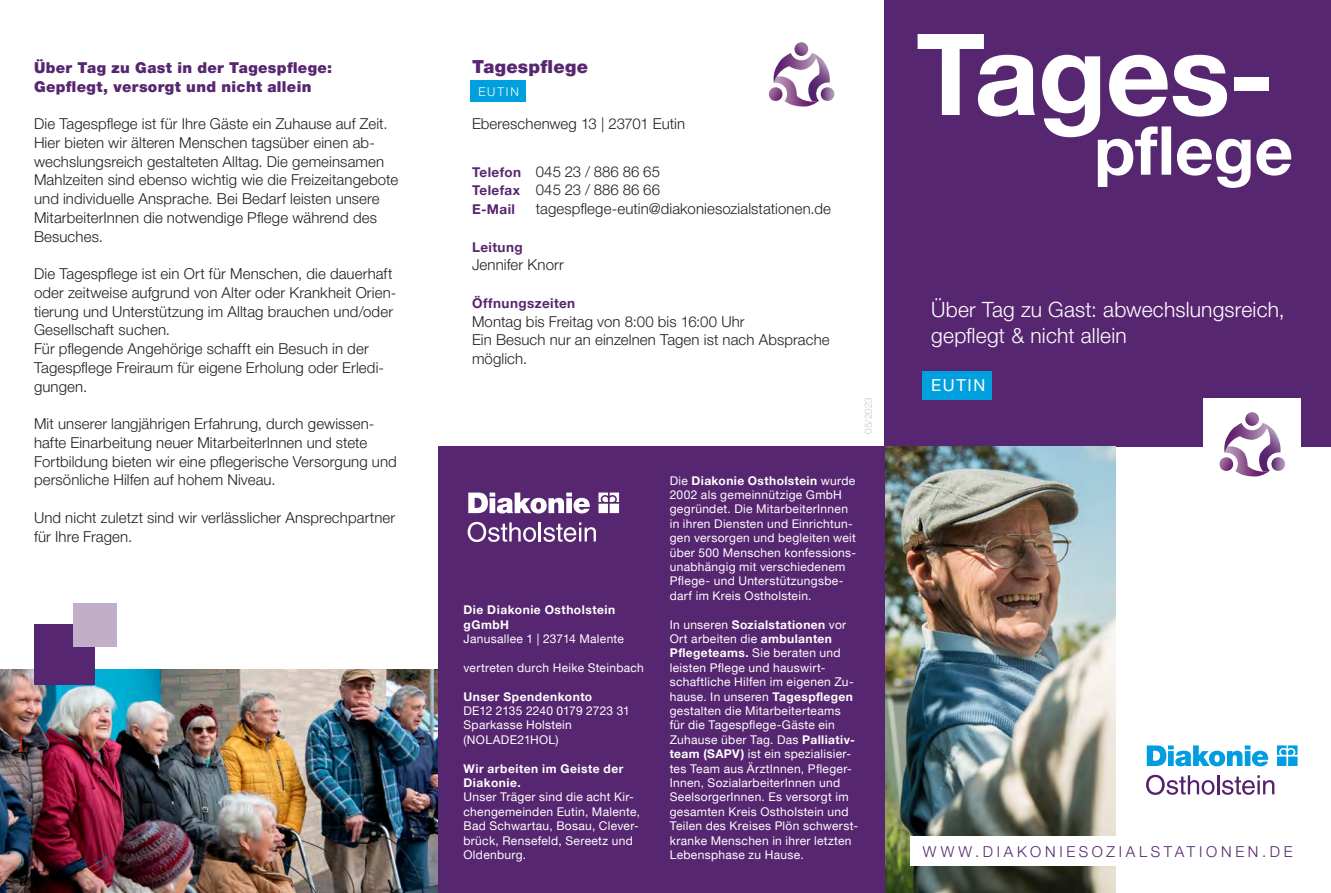
<style>
.page{position:relative;width:1331px;height:893px;background:#fff}
.page>*{position:absolute;margin:0;border:0;box-sizing:border-box;transform-origin:0 0}
.t1{font:700 113.4px "Helvetica Neue LT Pro";letter-spacing:-.015em;color:#fff}
.t2{font:700 67.5px "Helvetica Neue LT Pro";color:#fff}
.t3{font:300 21px/26.2px "Helvetica Neue LT Pro";letter-spacing:.01em;color:#fff}
.t4{font:900 18px "Helvetica Neue LT Pro";letter-spacing:.015em;color:#572670}
.t5{font:16.5px "Helvetica Neue LT Pro";letter-spacing:.1em;color:#fff}
.fließneu{font:300 15px/18.8px "Helvetica Neue LT Pro";letter-spacing:.01em;color:#1f201e}
.t6{font:900 15px "Helvetica Neue LT Pro";letter-spacing:.025em;color:#572670}
.t7{font:300 15px "Helvetica Neue LT Pro";letter-spacing:.25em;color:#572670}
.t8{font:700 13.5px "Helvetica Neue LT Pro";letter-spacing:.03em;color:#572670}
.Marginale-über-uns{font:12px/14.4px "Helvetica Neue LT Pro";letter-spacing:.025em;color:#fff}
.t9{font:700 12px/14.4px "Helvetica Neue LT Pro";letter-spacing:.045em;color:#fff}
.t10{font:300 12px "Helvetica Neue LT Pro";letter-spacing:.155em;color:#fff}
.t11{font:300 9.75px "Helvetica Neue LT Pro";letter-spacing:.015em;color:#c5c7c7}
.s1{font-weight:700;font-size:13.5px;color:#572670}
.s2{font-weight:700}
</style>
<div class="page">
<div style="left:884px;top:0;width:447px;height:446px;background:#572670"></div>
<img style="left:884px;top:446px;width:232px;height:447px">
<img style="left:0;top:670px;width:438px;height:223px">
<div style="left:910px;top:836px;width:393px;height:30px;background:#fff"></div>
<div style="left:34px;top:625px;width:61px;height:60px;background:#572670"></div>
<div style="left:73px;top:603px;width:43px;height:43px;background:#c1afc9"></div>
<div style="left:438px;top:446px;width:446px;height:447px;background:#572670"></div>
<svg style="left:468px;top:493px;width:151px;height:20px"></svg>
<svg style="left:468px;top:522px;width:128px;height:20px"></svg>
<div style="left:1203px;top:398px;width:98px;height:97px;background:#fff"></div>
<svg style="left:1245px;top:412px;width:14px;height:14px"></svg>
<svg style="left:1219px;top:423px;width:66px;height:54px"></svg>
<svg style="left:1146px;top:775px;width:128px;height:20px"></svg>
<svg style="left:1147px;top:745px;width:150px;height:21px"></svg>
<div style="left:923px;top:371px;width:69px;height:29px;background:#009fde"></div>
<svg style="left:794px;top:42px;width:14px;height:14px"></svg>
<svg style="left:768px;top:53px;width:67px;height:54px"></svg>
<div style="left:470px;top:81px;width:56px;height:21px;background:#009fde"></div>
<p class="t6" style="left:34px;top:58px;width:300px">Über Tag zu Gast in der Tagespflege:</p>
<p class="t6" style="left:34px;top:77px;width:279px">Gepflegt, versorgt und nicht allein</p>
<p class="fließneu" style="left:34px;top:114px;width:366px">Die Tagespflege ist für Ihre Gäste ein Zuhause auf Zeit.<br>Hier bieten wir älteren Menschen tagsüber einen ab&shy;wechslungsreich gestalteten Alltag. Die gemeinsamen Mahlzeiten sind ebenso wichtig wie die Freizeitangebote und individuelle Ansprache. Bei Bedarf leisten unsere MitarbeiterInnen die notwendige Pflege während des Besuches.</p>
<p class="fließneu" style="left:34px;top:264px;width:364px">Die Tagespflege ist ein Ort für Menschen, die dauerhaft oder zeitweise aufgrund von Alter oder Krankheit Orien&shy;tierung und Unterstützung im Alltag brauchen und/oder Gesellschaft suchen.</p>
<p class="fließneu" style="left:34px;top:339px;width:351px">Für pflegende Angehörige schafft ein Besuch in der<br>Tagespflege Freiraum für eigene Erholung oder Erledi&shy;gungen.</p>
<p class="fließneu" style="left:34px;top:414px;width:364px">Mit unserer langjährigen Erfahrung, durch gewissen&shy;hafte Einarbeitung neuer MitarbeiterInnen und stete Fortbildung bieten wir eine pflegerische Versorgung und persönliche Hilfen auf hohem Niveau.</p>
<p class="fließneu" style="left:34px;top:508px;width:363px">Und nicht zuletzt sind wir verlässlicher Ansprechpartner für Ihre Fragen.</p>
<p class="t4" style="left:472px;top:55px;width:118px">Tagespflege</p>
<p class="t10" style="left:478px;top:84px;width:42px">EUTIN</p>
<p class="fließneu" style="left:472px;top:114px;width:215px">Ebereschenweg 13 | 23701 Eutin</p>
<p class="fließneu" style="left:472px;top:162px;width:189px"><span class="s1">Telefon</span> 045 23 / 886 86 65</p>
<p class="fließneu" style="left:472px;top:180px;width:190px"><span class="s1">Telefax</span> 045 23 / 886 86 66</p>
<p class="t8" style="left:472px;top:201px;width:45px">E-Mail</p>
<p class="fließneu" style="left:536px;top:199px;width:297px">tagespflege-eutin@diakoniesozialstationen.de</p>
<p class="t8" style="left:472px;top:238px;width:52px">Leitung</p>
<p class="fließneu" style="left:472px;top:255px;width:93px">Jennifer Knorr</p>
<p class="t8" style="left:472px;top:295px;width:105px">Öffnungszeiten</p>
<p class="fließneu" style="left:472px;top:312px;width:274px">Montag bis Freitag von 8:00 bis 16:00 Uhr</p>
<p class="fließneu" style="left:472px;top:330px;width:359px">Ein Besuch nur an einzelnen Tagen ist nach Absprache möglich.</p>
<p class="t11" style="left:862px;top:434px;width:38px;rotate:-90deg">05/2023</p>
<p class="t9" style="left:463px;top:602px;width:153px">Die Diakonie Ostholstein gGmbH</p>
<p class="Marginale-über-uns" style="left:463px;top:631px;width:162px">Janusallee 1 | 23714 Malente</p>
<p class="Marginale-über-uns" style="left:463px;top:660px;width:182px">vertreten durch Heike Steinbach</p>
<p class="t9" style="left:463px;top:689px;width:130px">Unser Spendenkonto</p>
<p class="Marginale-über-uns" style="left:463px;top:703px;width:168px">DE12 2135 2240 0179 2723 31<br>Sparkasse Holstein (NOLADE21HOL)</p>
<p class="Marginale-über-uns" style="left:463px;top:761px;width:178px"><span class="s2">Wir arbeiten im Geiste der<br>Diakonie.<br></span>Unser Träger sind die acht Kir&shy;chengemeinden Eutin, Malente,<br>Bad Schwartau, Bosau, Clever&shy;brück, Rensefeld, Sereetz und<br>Oldenburg.</p>
<p class="Marginale-über-uns" style="left:670px;top:473px;width:188px">Die <span class="s2">Diakonie Ostholstein</span> wurde<br>2002 als gemeinnützige GmbH gegründet. Die MitarbeiterInnen in ihren Diensten und Einrichtun&shy;gen versorgen und begleiten weit über 500 Menschen konfessions&shy;unabhängig mit verschiedenem<br>Pflege- und Unterstützungsbe&shy;darf im Kreis Ostholstein.</p>
<p class="Marginale-über-uns" style="left:670px;top:617px;width:190px">In unseren <span class="s2">Sozialstationen</span> vor<br>Ort arbeiten die <span class="s2">ambulanten<br>Pflegeteams.</span> Sie beraten und leisten Pflege und hauswirt&shy;schaftliche Hilfen im eigenen Zu&shy;hause. In unseren <span class="s2">Tagespflegen </span>gestalten die Mitarbeiterteams für die Tagespflege-Gäste ein<br>Zuhause über Tag. Das <span class="s2">Palliativ&shy;team (SAPV)</span> ist ein spezialisier&shy;tes Team aus ÄrztInnen, Pfleger-<br>Innen, SozialarbeiterInnen und<br>SeelsorgerInnen. Es versorgt im gesamten Kreis Ostholstein und<br>Teilen des Kreises Plön schwerst&shy;kranke Menschen in ihrer letzten<br>Lebensphase zu Hause.</p>
<p class="t1" style="left:916px;top:5px;width:360px">Tages-</p>
<p class="t2" style="left:1094px;top:109px;width:201px">pflege</p>
<p class="t3" style="left:931px;top:296px;width:355px">Über Tag zu Gast: abwechslungsreich, gepflegt &amp; nicht allein</p>
<p class="t5" style="left:931px;top:375px;width:56px">EUTIN</p>
<p class="t7" style="left:923px;top:842px;width:371px">WWW.DIAKONIESOZIALSTATIONEN.DE</p>
</div>
